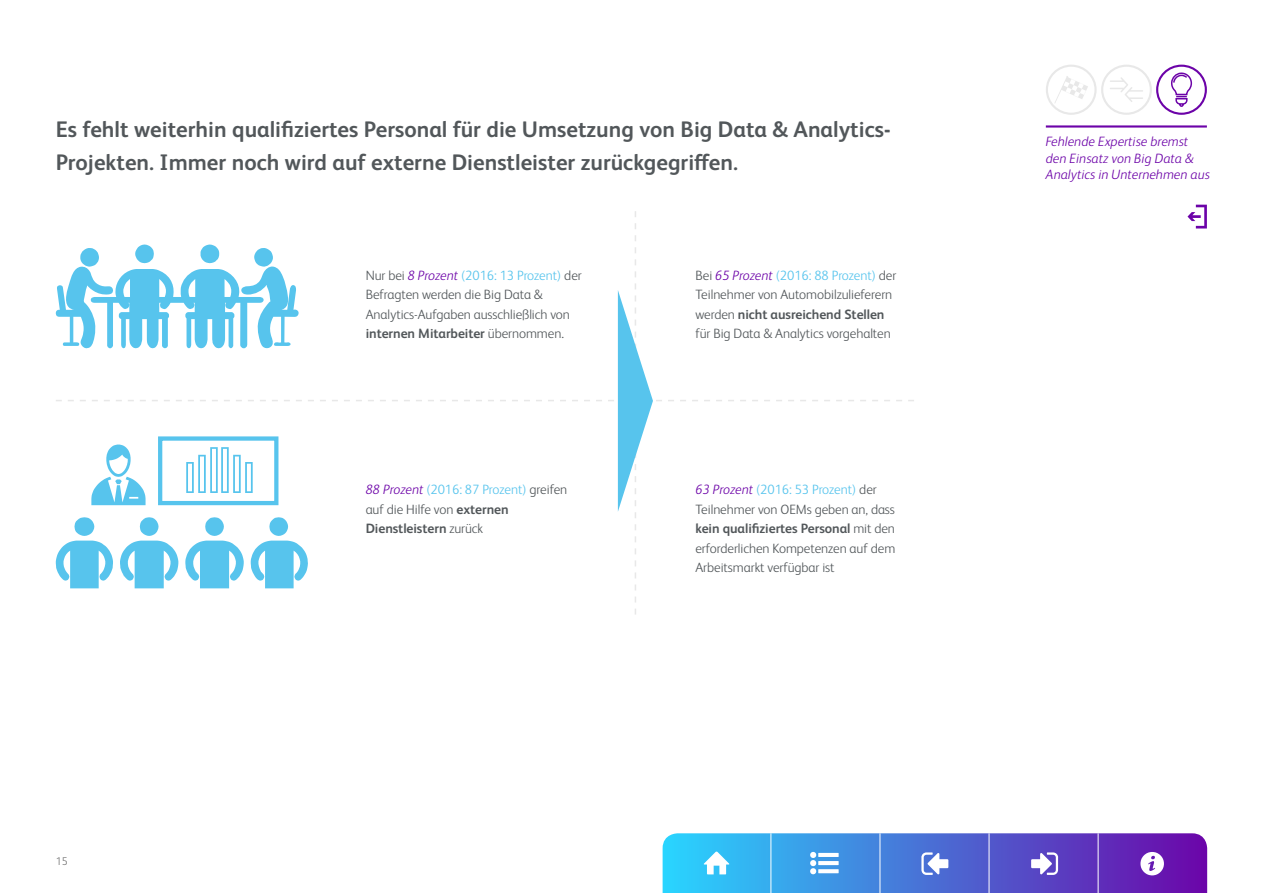
<style>
.page{position:relative;width:1263px;height:893px;background:#fff}
.page>*{position:absolute;margin:0;border:0;box-sizing:border-box;transform-origin:0 0}
.t1{font:700 22.5px/33px "FS Albert Pro";color:#52575a}
.t2{font:300 13.5px/19.5px "FS Albert Pro";letter-spacing:-.005em;color:#52575a}
.t3{font:italic 300 13.5px/16.2px "FS Albert Pro";color:#6c03a8}
.t4{font:300 11.25px "FS Albert Pro";color:#777}
.s1{font-style:italic;color:#6c03a8}
.s2{color:#57c4ed}
.s3{font-weight:700}
</style>
<div class="page">
<svg style="left:56px;top:211px;width:858px;height:404px"></svg>
<div style="left:1046px;top:65px;width:50px;height:50px;border:2px solid #e8e8e8;border-radius:50%"></div>
<div style="left:1156px;top:65px;width:51px;height:50px;border:2px solid #6c03a8;border-radius:50%"></div>
<div style="left:1101px;top:65px;width:51px;height:50px;border:2px solid #e8e8e8;border-radius:50%"></div>
<hr style="left:1046px;top:125px;width:161px;height:3px;background:#6c03a8">
<svg style="left:1055px;top:76px;width:33px;height:27px"></svg>
<svg style="left:1110px;top:77px;width:33px;height:25px"></svg>
<svg style="left:1171px;top:72px;width:22px;height:35px"></svg>
<svg style="left:1187px;top:205px;width:20px;height:23px"></svg>
<svg style="left:663px;top:833px;width:544px;height:60px;background:#5577d7"></svg>
<h1 class="t1" style="left:56px;top:112px;width:836px">Es fehlt weiterhin qualifiziertes Personal für die Umsetzung von Big Data &amp; Analytics-<br>Projekten. Immer noch wird auf externe Dienstleister zurückgegriffen.</h1>
<p class="t2" style="left:366px;top:264px;width:218px">Nur bei <span class="s1">8 Prozent</span> <span class="s2">(2016: 13 Prozent)</span> der Befragten werden die Big Data &amp; Analytics-Aufgaben ausschließlich von <span class="s3">internen Mitarbeiter</span> übernommen.</p>
<p class="t2" style="left:695px;top:264px;width:202px">Bei <span class="s1">65 Prozent</span> <span class="s2">(2016: 88 Prozent)</span> der Teilnehmer von Automobilzulieferern werden <span class="s3">nicht ausreichend Stellen </span>für Big Data &amp; Analytics vorgehalten</p>
<p class="t4" style="left:56px;top:853px;width:14px">15</p>
<p class="t2" style="left:366px;top:479px;width:203px"><span class="s1">88 Prozent</span> <span class="s2">(2016: 87 Prozent)</span> greifen auf die Hilfe von <span class="s3">externen<br>Dienstleistern</span> zurück</p>
<p class="t2" style="left:695px;top:479px;width:201px"><span class="s1">63 Prozent</span> <span class="s2">(2016: 53 Prozent)</span> der Teilnehmer von OEMs geben an, dass <span class="s3">kein qualifiziertes Personal</span> mit den erforderlichen Kompetenzen auf dem Arbeitsmarkt verfügbar ist</p>
<p class="t3" style="left:1046px;top:133px;width:166px">Fehlende Expertise bremst den Einsatz von Big Data &amp;<br>Analytics in Unternehmen aus</p>
</div>
